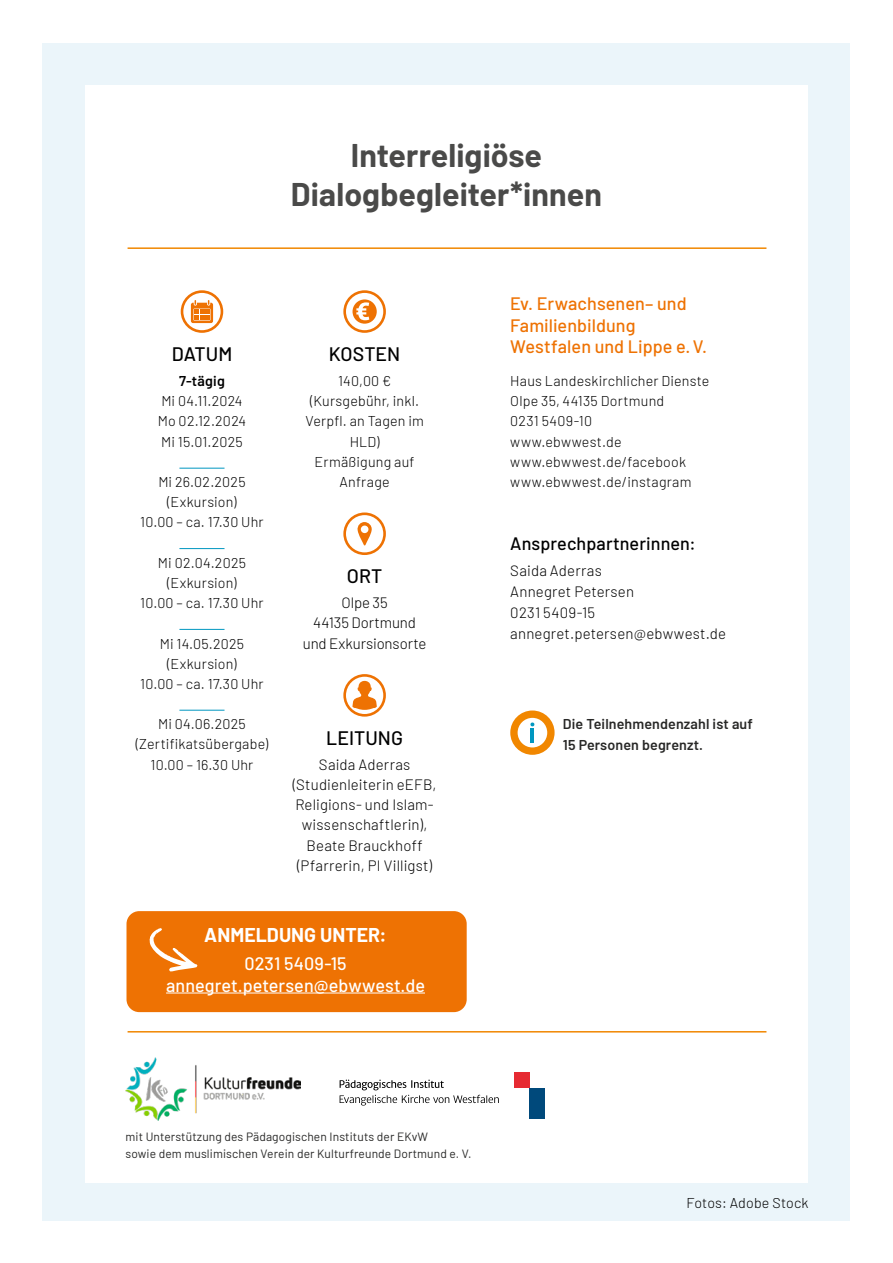
<style>
.page{position:relative;width:893px;height:1263px;background:#fff}
.page>*{position:absolute;margin:0;border:0;box-sizing:border-box;transform-origin:0 0}
.t1{font:700 32.1px/38.5px "Barlow";letter-spacing:.005em;color:#4a4a49;text-align:center}
.t2{font:500 19.5px "Barlow";color:#000}
.t3{font:700 19.5px "Barlow";color:#fff}
.t4{font:500 18px/21.6px "Barlow";letter-spacing:.005em;color:#ee7203}
.t5{font:500 18px/21.6px "Barlow";letter-spacing:.005em;color:#fff;text-align:center}
.t6{font:500 18px "Barlow";letter-spacing:.005em;color:#000}
.t7{font:300 15px/20.2px "Barlow";letter-spacing:.01em;color:#000;text-align:center}
.t8{font:300 14.25px/20.2px "Barlow";letter-spacing:.015em;color:#000;text-align:center}
.t9{font:600 14.25px/20.2px "Barlow";letter-spacing:.01em;color:#282827}
.t10{font:600 14.25px "Barlow";letter-spacing:.02em;color:#000}
.t11{font:12px/16.5px "Barlow";letter-spacing:.01em;color:#282827}
</style>
<div class="page">
<div style="left:43px;top:43px;width:807px;height:1177px;background:#ebf5fa"></div>
<div style="left:85px;top:85px;width:723px;height:1097px;background:#fff"></div>
<svg style="left:345px;top:292px;width:40px;height:39px"></svg>
<div style="left:343px;top:290px;width:43px;height:43px;border:3px solid #ee7203;border-radius:50%"></div>
<svg style="left:352px;top:299px;width:25px;height:25px"></svg>
<div style="left:343px;top:512px;width:43px;height:43px;border:3px solid #ee7203;border-radius:50%"></div>
<svg style="left:357px;top:522px;width:15px;height:24px"></svg>
<svg style="left:345px;top:675px;width:40px;height:40px"></svg>
<div style="left:343px;top:674px;width:43px;height:43px;border:3px solid #ee7203;border-radius:50%"></div>
<svg style="left:352px;top:681px;width:25px;height:29px"></svg>
<div style="left:126px;top:911px;width:341px;height:101px;background:#ee7203;border-radius:13px"></div>
<svg style="left:149px;top:928px;width:48px;height:44px"></svg>
<hr style="left:166px;top:992px;width:259px;height:1px;background:#fff">
<svg style="left:510px;top:710px;width:45px;height:45px"></svg>
<div style="left:518px;top:718px;width:29px;height:29px;background:#fff;border-radius:50%"></div>
<svg style="left:530px;top:722px;width:4px;height:4px"></svg>
<hr style="left:531px;top:728px;width:3px;height:15px;background:#0097c0">
<img style="left:125px;top:1057px;width:176px;height:64px">
<div style="left:514px;top:1073px;width:15px;height:15px;background:#e62a32"></div>
<div style="left:529px;top:1088px;width:15px;height:30px;background:#00497b"></div>
<svg style="left:340px;top:1079px;width:159px;height:26px"></svg>
<hr style="left:128px;top:1031px;width:638px;height:1px;background:#f18700">
<hr style="left:128px;top:247px;width:638px;height:2px;background:#f18700">
<svg style="left:182px;top:292px;width:40px;height:39px"></svg>
<div style="left:181px;top:290px;width:42px;height:43px;border:3px solid #ee7203;border-radius:50%"></div>
<svg style="left:191px;top:300px;width:22px;height:23px"></svg>
<hr style="left:179px;top:468px;width:46px;height:1px;background:#0097c0">
<hr style="left:179px;top:548px;width:46px;height:1px;background:#0097c0">
<hr style="left:179px;top:629px;width:46px;height:1px;background:#0097c0">
<hr style="left:179px;top:710px;width:46px;height:1px;background:#0097c0">
<h1 class="t1" style="left:291px;top:134px;width:313px">Interreligiöse<br>Dialogbegleiter*innen</h1>
<h2 class="t2" style="left:172px;top:340px;width:62px">DATUM</h2>
<p class="t10" style="left:179px;top:370px;width:47px">7-tägig</p>
<p class="t8" style="left:158px;top:390px;width:90px;text-align:left">Mi 04.11.2024<br>Mo 02.12.2024<br>Mi 15.01.2025</p>
<p class="t8" style="left:140px;top:471px;width:125px">Mi 26.02.2025 (Exkursion)<br>10.00 – ca. 17.30 Uhr</p>
<p class="t8" style="left:140px;top:551px;width:125px">Mi 02.04.2025 (Exkursion)<br>10.00 – ca. 17.30 Uhr</p>
<p class="t8" style="left:140px;top:632px;width:125px">Mi 14.05.2025 (Exkursion)<br>10.00 – ca. 17.30 Uhr</p>
<p class="t8" style="left:136px;top:713px;width:134px">Mi 04.06.2025 (Zertifikatsübergabe)<br>10.00 – 16.30 Uhr</p>
<h2 class="t2" style="left:329px;top:340px;width:73px">KOSTEN</h2>
<p class="t8" style="left:305px;top:370px;width:120px">140,00 € (Kursgebühr, inkl.<br>Verpfl. an Tagen im<br>HLD)<br>Ermäßigung auf<br>Anfrage</p>
<h2 class="t2" style="left:347px;top:562px;width:37px">ORT</h2>
<p class="t7" style="left:303px;top:591px;width:125px">Olpe 35<br>44135 Dortmund und Exkursionsorte</p>
<h2 class="t2" style="left:326px;top:724px;width:78px">LEITUNG</h2>
<p class="t7" style="left:293px;top:753px;width:145px">Saida Aderras (Studienleiterin eEFB,<br>Religions- und Islam&shy;wissenschaftlerin),<br>Beate Brauckhoff (Pfarrerin, PI Villigst)</p>
<p class="t4" style="left:510px;top:291px;width:198px">Ev. Erwachsenen– und<br>Familienbildung<br>Westfalen und Lippe e.V.</p>
<p class="t8" style="left:510px;top:370px;width:201px;text-align:left">Haus Landeskirchlicher Dienste<br>Olpe 35, 44135 Dortmund<br>0231 5409-10<br>www.ebwwest.de www.ebwwest.de/facebook www.ebwwest.de/instagram</p>
<p class="t6" style="left:510px;top:531px;width:187px">Ansprechpartnerinnen:</p>
<p class="t7" style="left:510px;top:558px;width:217px;line-height:21px;text-align:left">Saida Aderras<br>Annegret Petersen<br>0231 5409-15 annegret.petersen@ebwwest.de</p>
<p class="t9" style="left:563px;top:713px;width:191px">Die Teilnehmendenzahl ist auf<br>15 Personen begrenzt.</p>
<h2 class="t3" style="left:204px;top:920px;width:184px">ANMELDUNG UNTER:</h2>
<p class="t5" style="left:166px;top:951px;width:260px">0231 5409-15 annegret.petersen@ebwwest.de</p>
<p class="t11" style="left:125px;top:1128px;width:348px">mit Unterstützung des Pädagogischen Instituts der EKvW<br>sowie dem muslimischen Verein der Kulturfreunde Dortmund e. V.</p>
<p class="t8" style="left:687px;top:1192px;width:123px">Fotos: Adobe Stock</p>
</div>
